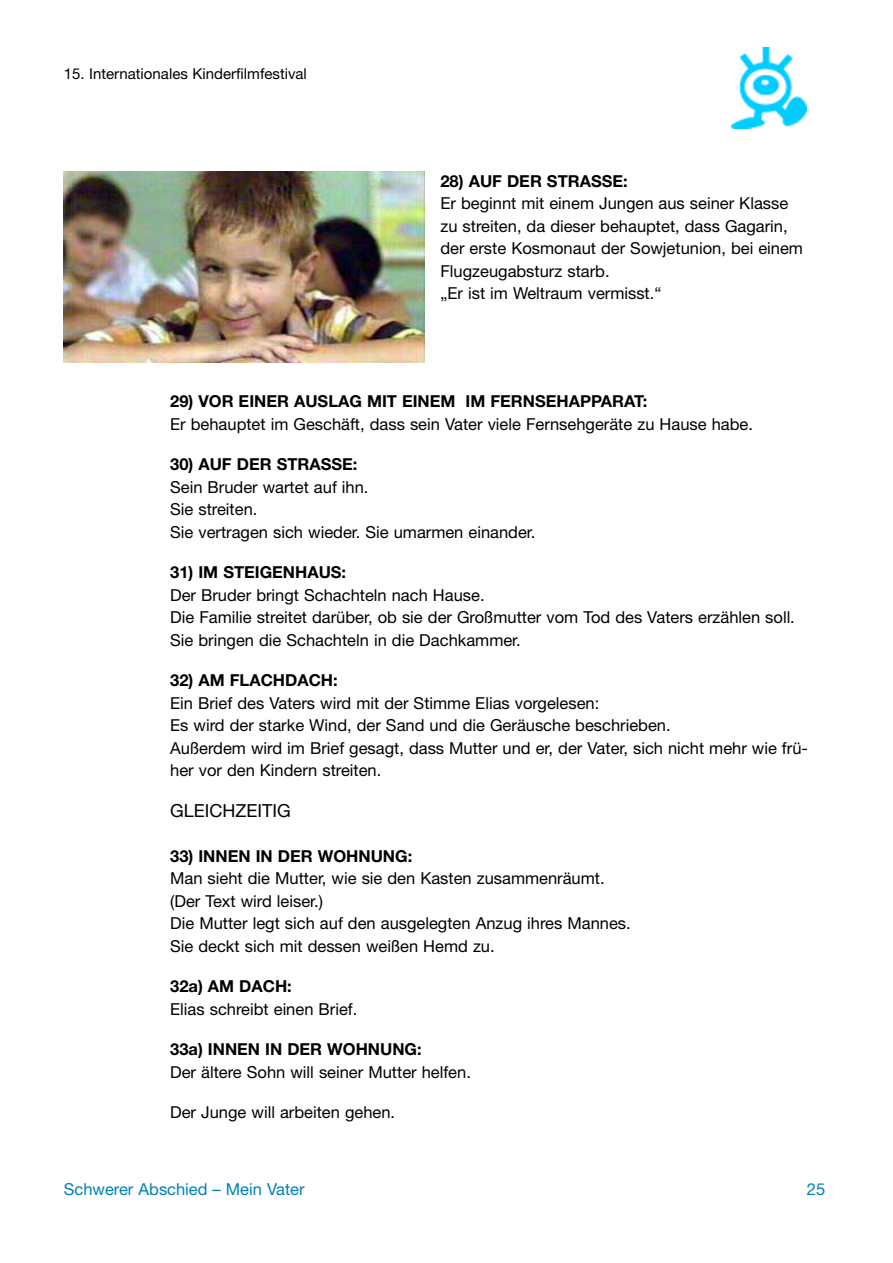
<style>
.page{position:relative;width:893px;height:1263px;background:#fff}
.page>*{position:absolute;margin:0;border:0;box-sizing:border-box;transform-origin:0 0}
.t1{font:18px "Helvetica Neue";color:#000}
.t2{font:16.5px/22.5px "Helvetica Neue";color:#000}
.t3{font:700 16.5px "Helvetica Neue";color:#000}
.t4{font:16.5px "Helvetica Neue";color:#0080b6}
.t5{font:15px "Helvetica Neue";color:#000}
</style>
<div class="page">
<img style="left:64px;top:172px;width:360px;height:191px">
<img style="left:731px;top:47px;width:75px;height:82px">
<p class="t5" style="left:64px;top:68px;width:245px">15. Internationales Kinderfilmfestival</p>
<p class="t3" style="left:440px;top:175px;width:189px">28) AUF DER STRASSE:</p>
<p class="t2" style="left:440px;top:194px;width:364px">Er beginnt mit einem Jungen aus seiner Klasse zu streiten, da dieser behauptet, dass Gagarin, der erste Kosmonaut der Sowjetunion, bei einem Flugzeugabsturz starb.<br>„Er ist im Weltraum vermisst.“</p>
<p class="t3" style="left:170px;top:395px;width:478px">29) VOR EINER AUSLAG MIT EINEM IM FERNSEHAPPARAT:</p>
<p class="t2" style="left:170px;top:414px;width:584px">Er behauptet im Geschäft, dass sein Vater viele Fernsehgeräte zu Hause habe.</p>
<p class="t3" style="left:170px;top:458px;width:189px">30) AUF DER STRASSE:</p>
<p class="t2" style="left:170px;top:477px;width:367px">Sein Bruder wartet auf ihn.<br>Sie streiten.<br>Sie vertragen sich wieder. Sie umarmen einander.</p>
<p class="t3" style="left:170px;top:566px;width:177px">31) IM STEIGENHAUS:</p>
<p class="t2" style="left:170px;top:585px;width:626px">Der Bruder bringt Schachteln nach Hause.<br>Die Familie streitet darüber, ob sie der Großmutter vom Tod des Vaters erzählen soll.<br>Sie bringen die Schachteln in die Dachkammer.</p>
<p class="t3" style="left:170px;top:674px;width:169px">32) AM FLACHDACH:</p>
<p class="t2" style="left:170px;top:693px;width:639px">Ein Brief des Vaters wird mit der Stimme Elias vorgelesen:<br>Es wird der starke Wind, der Sand und die Geräusche beschrieben.<br>Außerdem wird im Brief gesagt, dass Mutter und er, der Vater, sich nicht mehr wie frü&shy;her vor den Kindern streiten.</p>
<p class="t1" style="left:170px;top:804px;width:122px">GLEICHZEITIG</p>
<p class="t3" style="left:170px;top:850px;width:243px">33) INNEN IN DER WOHNUNG:</p>
<p class="t2" style="left:170px;top:869px;width:462px">Man sieht die Mutter, wie sie den Kasten zusammenräumt. (Der Text wird leiser.)<br>Die Mutter legt sich auf den ausgelegten Anzug ihres Mannes.<br>Sie deckt sich mit dessen weißen Hemd zu.</p>
<p class="t3" style="left:170px;top:980px;width:123px">32a) AM DACH:</p>
<p class="t2" style="left:170px;top:999px;width:189px">Elias schreibt einen Brief.</p>
<p class="t3" style="left:170px;top:1043px;width:253px">33a) INNEN IN DER WOHNUNG:</p>
<p class="t2" style="left:170px;top:1062px;width:302px">Der ältere Sohn will seiner Mutter helfen.</p>
<p class="t2" style="left:170px;top:1103px;width:226px">Der Junge will arbeiten gehen.</p>
<p class="t4" style="left:64px;top:1183px;width:242px">Schwerer Abschied – Mein Vater</p>
<p class="t4" style="left:807px;top:1183px;width:20px">25</p>
</div>
